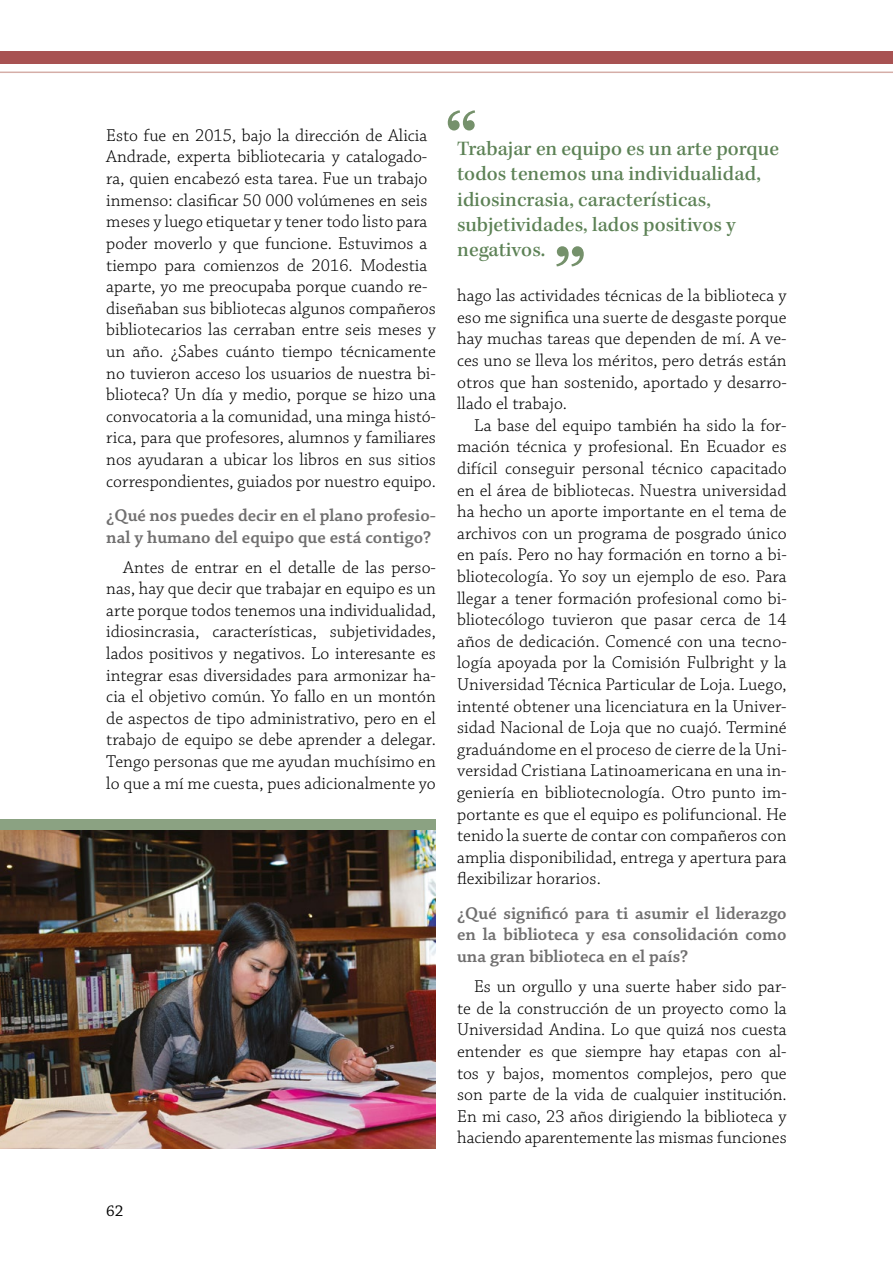
<style>
.page{position:relative;width:893px;height:1263px;background:#fff}
.page>*{position:absolute;margin:0;border:0;box-sizing:border-box;transform-origin:0 0}
.t1{font:500 90px "Kepler Std";color:#75916b}
.t2{font:500 21px/25.2px "Kepler Std";color:#5d8256}
.t3{font:300 18px/21.6px "Chaparral Pro";color:#000;text-align:justify}
.t4{font:600 18px/21.6px "Chaparral Pro";color:#706f6f}
.t5{font:16.5px "Chaparral Pro";color:#000}
</style>
<div class="page">
<div style="left:0;top:820px;width:436px;height:24px;background:#8ba282"></div>
<img style="left:0;top:830px;width:436px;height:318px">
<hr style="left:0;top:72px;width:893px;height:1px;background:#d5aea8">
<div style="left:0;top:51px;width:893px;height:13px;background:#a85252"></div>
<p class="t3" style="left:106px;top:125px;width:331px;text-align:left">Esto fue en 2015, bajo la dirección de Alicia Andrade, experta bibliotecaria y catalogado&shy;ra, quien encabezó esta tarea. Fue un trabajo inmenso: clasificar 50 000 volúmenes en seis meses y luego etiquetar y tener todo listo para poder moverlo y que funcione. Estuvimos a tiempo para comienzos de 2016. Modestia aparte, yo me preocupaba porque cuando re&shy;diseñaban sus bibliotecas algunos compañeros bibliotecarios las cerraban entre seis meses y un año. ¿Sabes cuánto tiempo técnicamente no tuvieron acceso los usuarios de nuestra bi&shy;blioteca? Un día y medio, porque se hizo una convocatoria a la comunidad, una minga histó&shy;rica, para que profesores, alumnos y familiares nos ayudaran a ubicar los libros en sus sitios correspondientes, guiados por nuestro equipo.</p>
<p class="t4" style="left:106px;top:505px;width:331px">¿Qué nos puedes decir en el plano profesio&shy;nal y humano del equipo que está contigo?</p>
<p class="t3" style="left:106px;top:557px;width:331px;text-indent:17px">Antes de entrar en el detalle de las perso&shy;nas, hay que decir que trabajar en equipo es un arte porque todos tenemos una individualidad, idiosincrasia, características, subjetividades, lados positivos y negativos. Lo interesante es integrar esas diversidades para armonizar ha&shy;cia el objetivo común. Yo fallo en un montón de aspectos de tipo administrativo, pero en el trabajo de equipo se debe aprender a delegar.<br>Tengo personas que me ayudan muchísimo en lo que a mí me cuesta, pues adicionalmente yo</p>
<h1 class="t1" style="left:445px;top:95px;width:35px">“</h1>
<p class="t2" style="left:457px;top:137px;width:323px">Trabajar en equipo es un arte porque todos tenemos una individualidad, idiosincrasia, características, subjetividades, lados positivos y negativos.</p>
<h1 class="t1" style="left:554px;top:231px;width:35px">”</h1>
<p class="t3" style="left:457px;top:285px;width:331px">hago las actividades técnicas de la biblioteca y eso me significa una suerte de desgaste porque hay muchas tareas que dependen de mí. A ve&shy;ces uno se lleva los méritos, pero detrás están otros que han sostenido, aportado y desarro&shy;llado el trabajo.</p>
<p class="t3" style="left:457px;top:415px;width:331px;text-indent:17px">La base del equipo también ha sido la for&shy;mación técnica y profesional. En Ecuador es difícil conseguir personal técnico capacitado en el área de bibliotecas. Nuestra universidad ha hecho un aporte importante en el tema de archivos con un programa de posgrado único en país. Pero no hay formación en torno a bi&shy;bliotecología. Yo soy un ejemplo de eso. Para llegar a tener formación profesional como bi&shy;bliotecólogo tuvieron que pasar cerca de 14 años de dedicación. Comencé con una tecno&shy;logía apoyada por la Comisión Fulbright y la Universidad Técnica Particular de Loja. Luego, intenté obtener una licenciatura en la Univer&shy;sidad Nacional de Loja que no cuajó. Terminé graduándome en el proceso de cierre de la Uni&shy;versidad Cristiana Latinoamericana en una in&shy;geniería en bibliotecnología. Otro punto im&shy;portante es que el equipo es polifuncional. He tenido la suerte de contar con compañeros con amplia disponibilidad, entrega y apertura para flexibilizar horarios.</p>
<p class="t4" style="left:457px;top:903px;width:331px;text-align:justify">¿Qué significó para ti asumir el liderazgo en la biblioteca y esa consolidación como una gran biblioteca en el país?</p>
<p class="t3" style="left:457px;top:976px;width:331px;text-indent:17px">Es un orgullo y una suerte haber sido par&shy;te de la construcción de un proyecto como la Universidad Andina. Lo que quizá nos cuesta entender es que siempre hay etapas con al&shy;tos y bajos, momentos complejos, pero que son parte de la vida de cualquier institución.<br>En mi caso, 23 años dirigiendo la biblioteca y haciendo aparentemente las mismas funciones</p>
<p class="t5" style="left:106px;top:1202px;width:19px">62</p>
</div>
